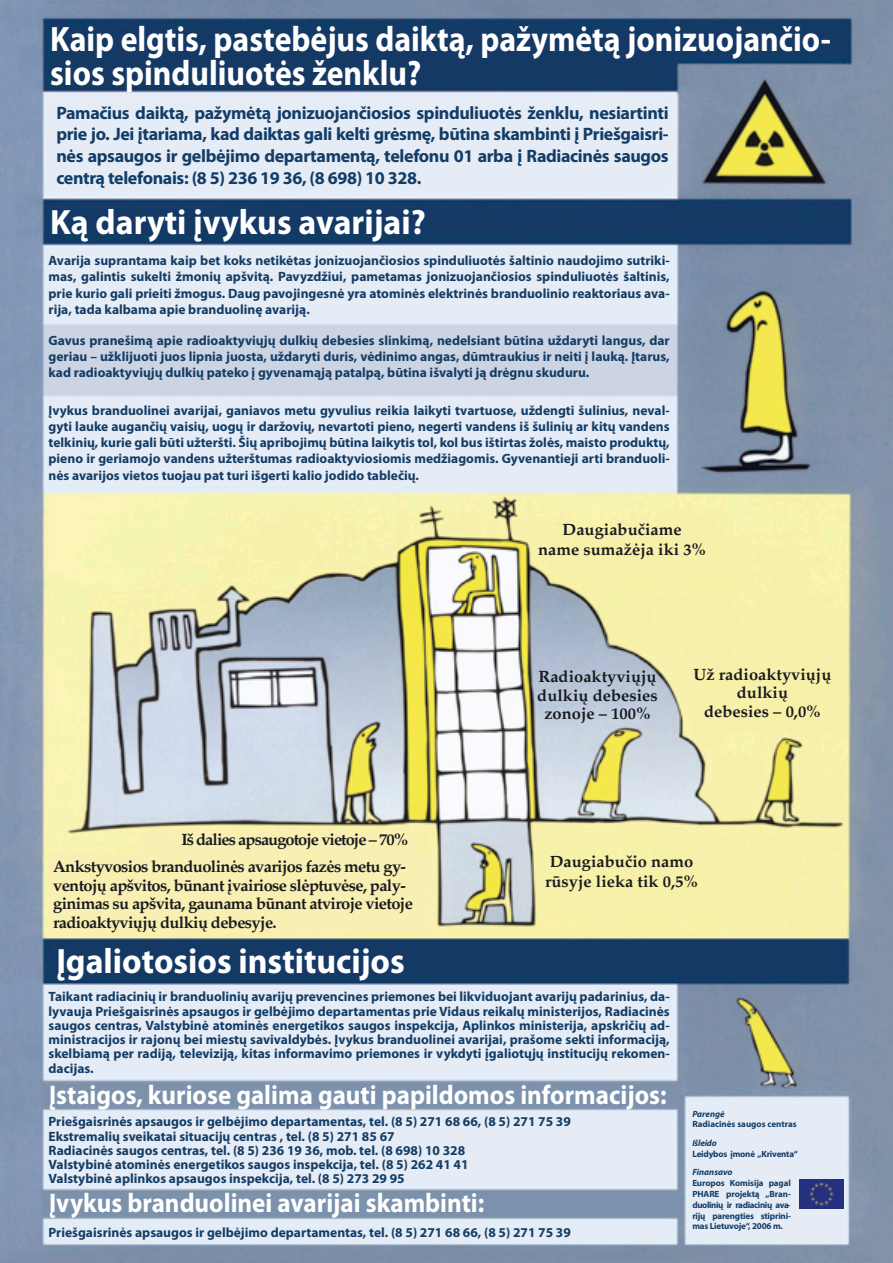
<style>
.page{position:relative;width:893px;height:1263px;background:#fff}
.page>*{position:absolute;margin:0;border:0;box-sizing:border-box;transform-origin:0 0}
.t1{font:700 35.4px/34.2px "Myriad Pro";color:#fff;scale:.9 1}
.t2{font:700 35.25px "Myriad Pro";color:#fff;scale:.96 1}
.t3{font:700 27px "Myriad Pro";color:#fff;scale:.93 1}
.t4{font:700 18px/21.6px "Myriad Pro";letter-spacing:-.02em;color:#133d66;text-align:justify}
.t5{font:700 16.5px/18.6px "Palatino";letter-spacing:-.04em;color:#1a1a20}
.t6{font:700 16.5px/18.6px "Palatino";color:#1a1a20;text-align:center}
.t7{font:700 16.5px "Palatino";letter-spacing:-.06em;color:#1a1a20}
.t8{font:700 13.5px/16.2px "Myriad Pro";color:#133d66;text-align:justify}
.t9{font:700 9px/10.8px "Myriad Pro";letter-spacing:-.02em;color:#133d66;text-align:justify}
.t10{font:700 9px "Myriad Pro";color:#133d66}
.t11{font:italic 700 9px "Myriad Pro";color:#133d66}
.t12{font:italic 700 9px "Myriad Pro";letter-spacing:-.02em;color:#133d66}
</style>
<div class="page">
<img style="left:0;top:0;width:893px;height:1263px">
<img style="left:799px;top:1179px;width:44px;height:30px">
<h1 class="t1" style="left:50px;top:22px;width:869px">Kaip elgtis, pastebėjus daiktą, pažymėtą jonizuojančio&shy;sios spinduliuotės ženklu?</h1>
<p class="t4" style="left:56px;top:102px;width:614px">Pamačius daiktą, pažymėtą jonizuojančiosios spinduliuotės ženklu, nesiartinti prie jo. Jei įtariama, kad daiktas gali kelti grėsmę, būtina skambinti į Priešgaisri&shy;nės apsaugos ir gelbėjimo departamentą, telefonu 01 arba į Radiacinės saugos centrą telefonais: (8 5) 236 19 36, (8 698) 10 328.</p>
<h2 class="t2" style="left:50px;top:202px;width:393px">Ką daryti įvykus avarijai?</h2>
<p class="t8" style="left:49px;top:253px;width:623px">Avarija suprantama kaip bet koks netikėtas jonizuojančiosios spinduliuotės šaltinio naudojimo sutriki&shy;mas, galintis sukelti žmonių apšvitą. Pavyzdžiui, pametamas jonizuojančiosios spinduliuotės šaltinis, prie kurio gali prieiti žmogus. Daug pavojingesnė yra atominės elektrinės branduolinio reaktoriaus ava&shy;rija, tada kalbama apie branduolinę avariją.</p>
<p class="t8" style="left:49px;top:333px;width:623px">Gavus pranešimą apie radioaktyviųjų dulkių debesies slinkimą, nedelsiant būtina uždaryti langus, dar geriau – užklijuoti juos lipnia juosta, uždaryti duris, vėdinimo angas, dūmtraukius ir neiti į lauką. Įtarus, kad radioaktyviųjų dulkių pateko į gyvenamąją patalpą, būtina išvalyti ją drėgnu skuduru.</p>
<p class="t8" style="left:49px;top:402px;width:623px">Įvykus branduolinei avarijai, ganiavos metu gyvulius reikia laikyti tvartuose, uždengti šulinius, neval&shy;gyti lauke augančių vaisių, uogų ir daržovių, nevartoti pieno, negerti vandens iš šulinių ar kitų vandens telkinių, kurie gali būti užteršti. Šių apribojimų būtina laikytis tol, kol bus ištirtas žolės, maisto produktų, pieno ir geriamojo vandens užterštumas radioaktyviosiomis medžiagomis. Gyvenantieji arti branduoli&shy;nės avarijos vietos tuojau pat turi išgerti kalio jodido tablečių.</p>
<p class="t6" style="left:538px;top:520px;width:170px;line-height:19.8px">Daugiabučiame<br>name sumažėja iki 3%</p>
<p class="t7" style="left:181px;top:830px;width:229px">Iš dalies apsaugotoje vietoje – 70%</p>
<p class="t6" style="left:537px;top:667px;width:122px">Radioaktyviųjų dulkių debesies zonoje – 100%</p>
<p class="t6" style="left:694px;top:665px;width:139px">Už radioaktyviųjų dulkių<br>debesies – 0,0%</p>
<p class="t5" style="left:53px;top:857px;width:361px">Ankstyvosios branduolinės avarijos fazės metu gy&shy;ventojų apšvitos, būnant įvairiose slėptuvėse, paly&shy;ginimas su apšvita, gaunama būnant atviroje vietoje radioaktyviųjų dulkių debesyje.</p>
<p class="t6" style="left:545px;top:851px;width:155px;line-height:19.8px;text-align:left">Daugiabučio namo rūsyje lieka tik 0,5%</p>
<h2 class="t2" style="left:56px;top:941px;width:364px">Įgaliotosios institucijos</h2>
<p class="t8" style="left:49px;top:990px;width:623px;line-height:14.2px">Taikant radiacinių ir branduolinių avarijų prevencines priemones bei likviduojant avarijų padarinius, da&shy;lyvauja Priešgaisrinės apsaugos ir gelbėjimo departamentas prie Vidaus reikalų ministerijos, Radiacinės saugos centras, Valstybinė atominės energetikos saugos inspekcija, Aplinkos ministerija, apskričių ad&shy;ministracijos ir rajonų bei miestų savivaldybės. Įvykus branduolinei avarijai, prašome sekti informaciją, skelbiamą per radiją, televiziją, kitas informavimo priemones ir vykdyti įgaliotųjų institucijų rekomen&shy;dacijas.</p>
<h3 class="t3" style="left:49px;top:1079px;width:665px">Įstaigos, kuriose galima gauti papildomos informacijos:</h3>
<p class="t8" style="left:49px;top:1115px;width:524px;line-height:14.2px;text-align:left">Priešgaisrinės apsaugos ir gelbėjimo departamentas, tel. (8 5) 271 68 66, (8 5) 271 75 39<br>Ekstremalių sveikatai situacijų centras , tel. (8 5) 271 85 67<br>Radiacinės saugos centras, tel. (8 5) 236 19 36, mob. tel. (8 698) 10 328<br>Valstybinė atominės energetikos saugos inspekcija, tel. (8 5) 262 41 41<br>Valstybinė aplinkos apsaugos inspekcija, tel. (8 5) 273 29 95</p>
<h3 class="t3" style="left:49px;top:1188px;width:469px">Įvykus branduolinei avarijai skambinti:</h3>
<p class="t8" style="left:49px;top:1225px;width:524px">Priešgaisrinės apsaugos ir gelbėjimo departamentas, tel. (8 5) 271 68 66, (8 5) 271 75 39</p>
<p class="t11" style="left:692px;top:1109px;width:34px">Parengė</p>
<p class="t10" style="left:692px;top:1119px;width:106px">Radiacinės saugos centras</p>
<p class="t12" style="left:692px;top:1138px;width:26px">Išleido</p>
<p class="t9" style="left:692px;top:1148px;width:107px">Leidybos įmonė „Kriventa“</p>
<p class="t11" style="left:692px;top:1167px;width:42px">Finansavo</p>
<p class="t9" style="left:692px;top:1178px;width:100px">Europos Komisija pagal PHARE projektą „Bran&shy;duolinių ir radiacinių ava&shy;rijų parengties stiprini&shy;mas Lietuvoje“, 2006 m.</p>
</div>
